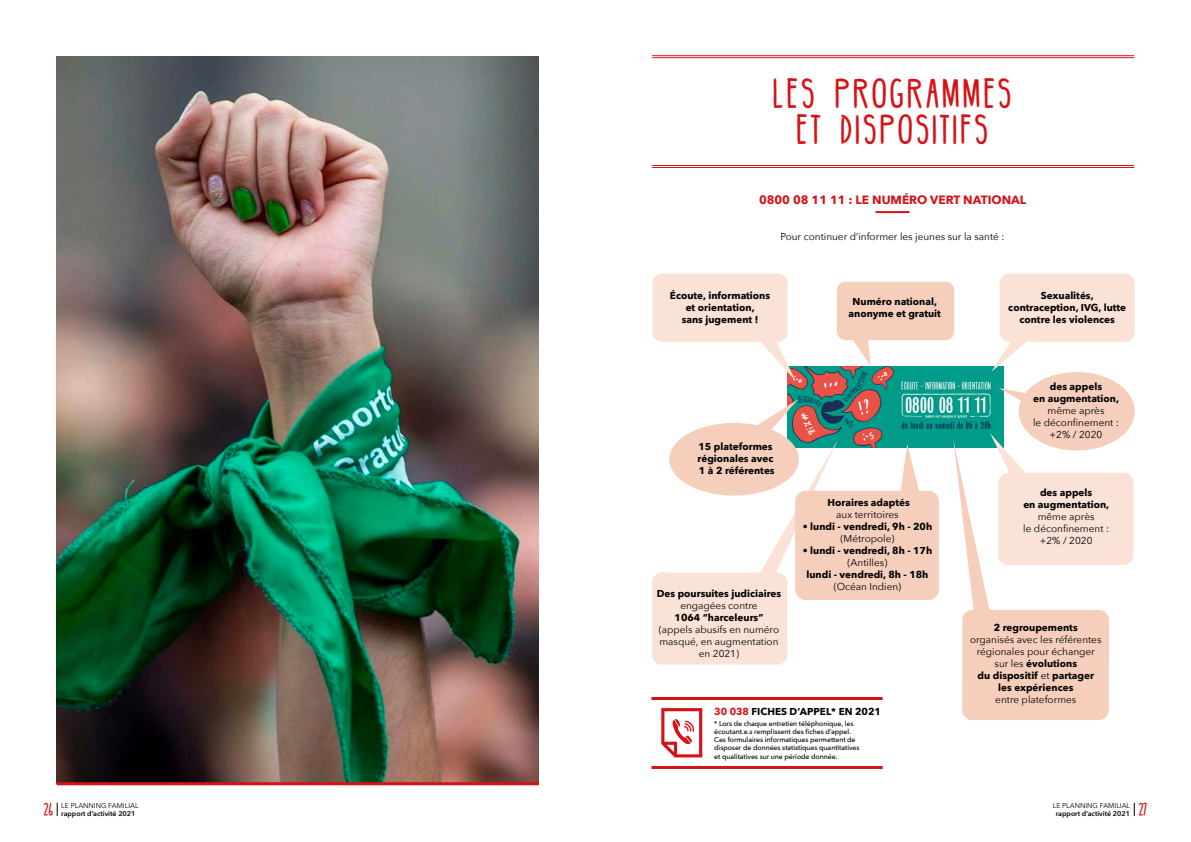
<style>
.page{position:relative;width:1191px;height:842px;background:#fff}
.page>*{position:absolute;margin:0;border:0;box-sizing:border-box;transform-origin:0 0}
.t1{font:30px/36px "BELLABOO";letter-spacing:.1em;color:#d51317;text-align:center}
.t2{font:13px "BELLABOO";color:#d51317}
.t3{font:700 12px "Avenir Next";color:#d51317}
.t4{font:700 10px/12px "Avenir Next";color:#000;text-align:center}
.t5{font:10px/12px "Avenir Next";color:#000;text-align:center}
.t6{font:500 7px/8.1px "Avenir Next";letter-spacing:-.01em;color:#000}
.t7{font:600 7px/8px "Avenir Next";color:#000}
.t8{font:7px "Avenir Next";color:#000}
.s1{font-weight:700}
.s2{color:#d51317}
.s3{font-weight:400}
</style>
<div class="page">
<svg style="left:57px;top:803px;width:1px;height:13px"></svg>
<svg style="left:1133px;top:803px;width:1px;height:13px"></svg>
<img style="left:57px;top:57px;width:482px;height:725px">
<hr style="left:57px;top:782px;width:482px;height:3px;background:#d51317">
<hr style="left:652px;top:55px;width:482px;height:1px;background:#d51317">
<hr style="left:652px;top:57px;width:482px;height:1px;background:#d51317">
<hr style="left:652px;top:165px;width:482px;height:1px;background:#d51317">
<hr style="left:652px;top:167px;width:482px;height:1px;background:#d51317">
<hr style="left:875px;top:211px;width:34px;height:2px;background:#d51317">
<img style="left:787px;top:366px;width:203px;height:81px">
<svg style="left:837px;top:282px;width:117px;height:84px"></svg>
<svg style="left:652px;top:274px;width:144px;height:108px"></svg>
<div style="left:652px;top:572px;width:136px;height:93px;background:#fae2d7"></div>
<svg style="left:953px;top:439px;width:156px;height:281px;fill:#f6cebc"></svg>
<svg style="left:669px;top:399px;width:270px;height:201px"></svg>
<svg style="left:990px;top:274px;width:144px;height:291px"></svg>
<hr style="left:651px;top:697px;width:231px;height:3px;background:#d51317">
<hr style="left:651px;top:766px;width:231px;height:3px;background:#d51317">
<svg style="left:661px;top:708px;width:41px;height:49px"></svg>
<h1 class="t1" style="left:773px;top:75px;width:240px">LES PROGRAMMES<br>ET DISPOSITIFS</h1>
<p class="t3" style="left:759px;top:189px;width:269px">0800 08 11 11 : LE NUMÉRO VERT NATIONAL</p>
<p class="t5" style="left:780px;top:230px;width:225px">Pour continuer d’informer les jeunes sur la santé :</p>
<p class="t4" style="left:670px;top:289px;width:102px">Écoute, informations et orientation,<br>sans jugement !</p>
<p class="t4" style="left:697px;top:440px;width:79px;text-align:left">15 plateformes régionales avec<br>1 à 2 référentes</p>
<p class="t4" style="left:848px;top:296px;width:94px">Numéro national, anonyme et gratuit</p>
<p class="t4" style="left:1008px;top:289px;width:119px">Sexualités, contraception, IVG, lutte contre les violences</p>
<p class="t4" style="left:1033px;top:380px;width:87px">des appels<br>en augmentation,</p>
<p class="t5" style="left:1033px;top:404px;width:87px">même après<br>le déconfinement : +2% / 2020</p>
<p class="t4" style="left:1023px;top:486px;width:87px">des appels<br>en augmentation,</p>
<p class="t5" style="left:1023px;top:510px;width:87px">même après<br>le déconfinement : +2% / 2020</p>
<p class="t4" style="left:827px;top:497px;width:84px">Horaires adaptés</p>
<p class="t5" style="left:836px;top:508px;width:64px">aux territoires</p>
<p class="t4" style="left:802px;top:521px;width:131px">• lundi - vendredi, 9h - 20h</p>
<p class="t5" style="left:840px;top:532px;width:55px">(Métropole)</p>
<p class="t4" style="left:802px;top:545px;width:131px">• lundi - vendredi, 8h - 17h</p>
<p class="t5" style="left:847px;top:556px;width:41px">(Antilles)</p>
<p class="t4" style="left:806px;top:569px;width:123px">lundi - vendredi, 8h - 18h</p>
<p class="t5" style="left:833px;top:580px;width:69px">(Océan Indien)</p>
<p class="t4" style="left:657px;top:587px;width:126px">Des poursuites judiciaires</p>
<p class="t5" style="left:680px;top:599px;width:79px">engagées contre</p>
<p class="t4" style="left:674px;top:611px;width:90px">1064 “harceleurs”</p>
<p class="t5" style="left:659px;top:623px;width:122px">(appels abusifs en numéro masqué, en augmentation en 2021)</p>
<p class="t4" style="left:993px;top:621px;width:85px">2 regroupements</p>
<p class="t5" style="left:970px;top:633px;width:133px">organisés avec les référentes régionales pour échanger sur les <span class="s1">évolutions<br>du dispositif</span> et <span class="s1">partager les expériences</span></p>
<p class="t5" style="left:995px;top:693px;width:82px">entre plateformes</p>
<p class="t4" style="left:714px;top:706px;width:168px"><span class="s2">30 038</span> FICHES D’APPEL* EN 2021</p>
<p class="t6" style="left:714px;top:719px;width:147px">* Lors de chaque entretien téléphonique, les écoutant.e.s remplissent des fiches d’appel.<br>Ces formulaires informatiques permettent de disposer de données statistiques quantitatives et qualitatives sur une période donnée.</p>
<h2 class="t2" style="left:43px;top:801px;width:11px">26</h2>
<p class="t7" style="left:1055px;top:801px;width:93px;text-indent:-3px"><span class="s3">LE PLANNING FAMILIAL </span>rapport d’activité 2021 <sup>27</sup></p>
<p class="t8" style="left:61px;top:800px;width:79px">LE PLANNING FAMILIAL</p>
<p class="t7" style="left:61px;top:809px;width:76px">rapport d’activité 2021</p>
</div>
